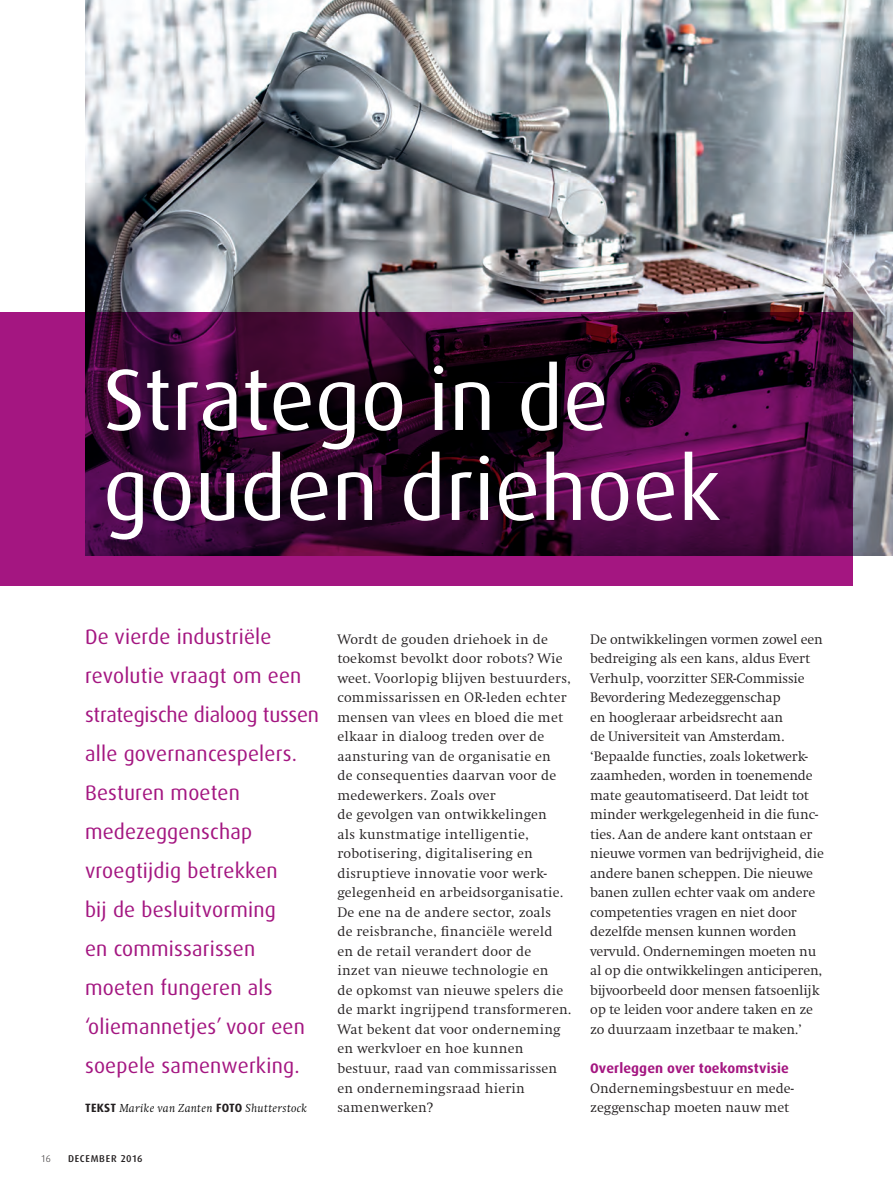
<style>
.page{position:relative;width:893px;height:1187px;background:#fff}
.page>*{position:absolute;margin:0;border:0;box-sizing:border-box;transform-origin:0 0}
.t1{font:87px/90px "Dax OT";color:#fff}
.t2{font:21px/39px "Dax OT";letter-spacing:.01em;color:#a41681}
.t3{font:300 14.25px/19.5px "Swift EF";color:#231f20}
.t4{font:700 13.8px "Dax OT";letter-spacing:.01em;color:#a41681}
.t5{font:italic 300 12px "Swift EF";letter-spacing:.03em;color:#000}
.t6{font:500 9.9px "Dax OT";letter-spacing:.075em;color:#231f20}
.t7{font:300 9.9px "Dax OT";color:#231f20}
.s1{font-family:"Dax OT";font-weight:700;font-style:normal;color:#231f20}
</style>
<div class="page">
<img style="left:85px;top:0;width:808px;height:555px">
<svg style="left:0;top:312px;width:852px;height:273px;background:#4c0a40"></svg>
<h1 class="t1" style="left:103px;top:355px;width:619px">Stratego in de gouden driehoek</h1>
<p class="t2" style="left:85px;top:617px;width:236px">De vierde industriële revolutie vraagt om een strategische dialoog tussen alle governancespelers.<br>Besturen moeten medezeggenschap vroegtijdig betrekken<br>bij de besluitvorming<br>en commissarissen moeten fungeren als ‘oliemannetjes’ voor een soepele samenwerking.</p>
<p class="t5" style="left:85px;top:1101px;width:223px"><span class="s1">TEKST</span> Marike van Zanten <span class="s1">FOTO</span> Shutterstock</p>
<p class="t7" style="left:42px;top:1151px;width:11px">16</p>
<p class="t6" style="left:68px;top:1151px;width:76px">DECEMBER 2016</p>
<p class="t3" style="left:337px;top:629px;width:235px">Wordt de gouden driehoek in de toekomst bevolkt door robots? Wie weet. Voorlopig blijven bestuurders, commissarissen en OR-leden echter mensen van vlees en bloed die met elkaar in dialoog treden over de aansturing van de organisatie en<br>de consequenties daarvan voor de medewerkers. Zoals over<br>de gevolgen van ontwikkelingen<br>als kunstmatige intelligentie, robotisering, digitalisering en disruptieve innovatie voor werk&shy;gelegenheid en arbeidsorganisatie.<br>De ene na de andere sector, zoals<br>de reisbranche, financiële wereld en de retail verandert door de<br>inzet van nieuwe technologie en<br>de opkomst van nieuwe spelers die de markt ingrijpend transformeren.<br>Wat bekent dat voor onderneming en werkvloer en hoe kunnen bestuur, raad van commissarissen en ondernemingsraad hierin samenwerken?</p>
<p class="t3" style="left:590px;top:629px;width:235px">De ontwikkelingen vormen zowel een bedreiging als een kans, aldus Evert Verhulp, voorzitter SER-Commissie Bevordering Medezeggenschap<br>en hoogleraar arbeidsrecht aan<br>de Universiteit van Amsterdam. ‘Bepaalde functies, zoals loketwerk&shy;zaamheden, worden in toenemende mate geautomatiseerd. Dat leidt tot minder werkgelegenheid in die func&shy;ties. Aan de andere kant ontstaan er nieuwe vormen van bedrijvigheid, die andere banen scheppen. Die nieuwe banen zullen echter vaak om andere competenties vragen en niet door dezelfde mensen kunnen worden vervuld. Ondernemingen moeten nu al op die ontwikkelingen anticiperen, bijvoorbeeld door mensen fatsoenlijk op te leiden voor andere taken en ze zo duurzaam inzetbaar te maken.’</p>
<p class="t4" style="left:590px;top:1059px;width:200px">Overleggen over toekomstvisie</p>
<p class="t3" style="left:590px;top:1078px;width:205px">Ondernemingsbestuur en mede&shy;zeggenschap moeten nauw met</p>
</div>
